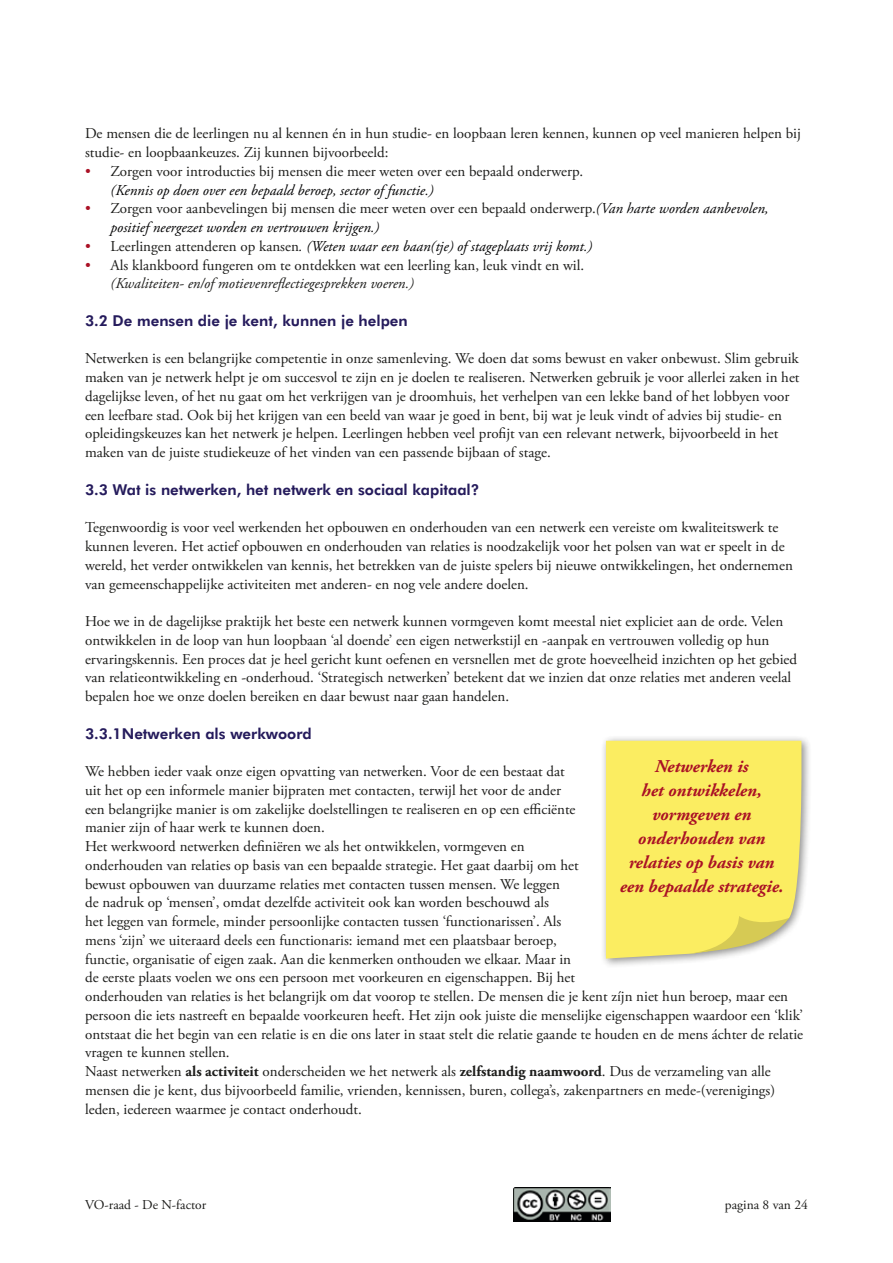
<style>
.page{position:relative;width:893px;height:1263px;background:#fff}
.page>*{position:absolute;margin:0;border:0;box-sizing:border-box;transform-origin:0 0}
.t1{font:italic 700 18px/24px "Adobe Garamond Pro";color:#aa1125;text-align:center}
.t2{font:15px/18.8px "Adobe Garamond Pro";color:#1d1d1b}
.t3{font:italic 15px/18.8px "Adobe Garamond Pro";color:#020203}
.Heading_2{font:800 15px "Futura BT";color:#251b5c}
.t4{font:13.5px "Adobe Garamond Pro";color:#1d1d1b}
.s1{color:#aa1125}
.s2{font-style:italic;color:#020203}
.s3{font-style:normal;color:#aa1125}
.s4{font-style:normal;color:#1d1d1b}
.s5{font-style:italic}
.s6{font-weight:700}
</style>
<div class="page">
<img style="left:514px;top:1187px;width:97px;height:34px">
<div style="left:600px;top:735px;width:212px;height:234px;background:#1d1d1b;opacity:.5"></div>
<svg style="left:606px;top:741px;width:198px;height:217px;background:#f8eb69"></svg>
<p class="t2" style="left:85px;top:125px;width:717px">De mensen die de leerlingen nu al kennen én in hun studie- en loopbaan leren kennen, kunnen op veel manieren helpen bij studie- en loopbaankeuzes. Zij kunnen bijvoorbeeld:</p>
<p class="t2" style="left:111px;top:162px;width:474px;text-indent:-26px"><span class="s1">•</span> Zorgen voor introducties bij mensen die meer weten over een bepaald onderwerp. <span class="s2">(Kennis op doen over een bepaald beroep, sector of functie.)</span></p>
<p class="t3" style="left:111px;top:200px;width:660px;text-indent:-26px"><span class="s3">•</span> <span class="s4">Zorgen voor aanbevelingen bij mensen die meer weten over een bepaald onderwerp.</span>(Van harte worden aanbevolen, positief neergezet worden en vertrouwen krijgen.)</p>
<p class="t3" style="left:85px;top:237px;width:509px"><span class="s3">•</span> <span class="s4">Leerlingen attenderen op kansen</span>. (Weten waar een baan(tje) of stageplaats vrij komt.)</p>
<p class="t2" style="left:111px;top:256px;width:475px;text-indent:-26px"><span class="s1">•</span> Als klankboord fungeren om te ontdekken wat een leerling kan, leuk vindt en wil. <span class="s5">(Kwaliteiten- en/of motievenreflectiegesprekken voeren.)</span></p>
<p class="Heading_2" style="left:85px;top:311px;width:324px">3.2 De mensen die je kent, kunnen je helpen</p>
<p class="t2" style="left:85px;top:350px;width:716px">Netwerken is een belangrijke competentie in onze samenleving. We doen dat soms bewust en vaker onbewust. Slim gebruik maken van je netwerk helpt je om succesvol te zijn en je doelen te realiseren. Netwerken gebruik je voor allerlei zaken in het dagelijkse leven, of het nu gaat om het verkrijgen van je droomhuis, het verhelpen van een lekke band of het lobbyen voor een leefbare stad. Ook bij het krijgen van een beeld van waar je goed in bent, bij wat je leuk vindt of advies bij studie- en opleidingskeuzes kan het netwerk je helpen. Leerlingen hebben veel profijt van een relevant netwerk, bijvoorbeeld in het maken van de juiste studiekeuze of het vinden van een passende bijbaan of stage.</p>
<p class="Heading_2" style="left:85px;top:480px;width:396px">3.3 Wat is netwerken, het netwerk en sociaal kapitaal?</p>
<p class="t2" style="left:85px;top:519px;width:709px">Tegenwoordig is voor veel werkenden het opbouwen en onderhouden van een netwerk een vereiste om kwaliteitswerk te kunnen leveren. Het actief opbouwen en onderhouden van relaties is noodzakelijk voor het polsen van wat er speelt in de wereld, het verder ontwikkelen van kennis, het betrekken van de juiste spelers bij nieuwe ontwikkelingen, het ondernemen van gemeenschappelijke activiteiten met anderen- en nog vele andere doelen.</p>
<p class="t2" style="left:85px;top:612px;width:714px">Hoe we in de dagelijkse praktijk het beste een netwerk kunnen vormgeven komt meestal niet expliciet aan de orde. Velen ontwikkelen in de loop van hun loopbaan ‘al doende’ een eigen netwerkstijl en -aanpak en vertrouwen volledig op hun ervaringskennis. Een proces dat je heel gericht kunt oefenen en versnellen met de grote hoeveelheid inzichten op het gebied van relatieontwikkeling en -onderhoud. ‘Strategisch netwerken’ betekent dat we inzien dat onze relaties met anderen veelal bepalen hoe we onze doelen bereiken en daar bewust naar gaan handelen.</p>
<p class="Heading_2" style="left:85px;top:724px;width:228px">3.3.1Netwerken als werkwoord</p>
<p class="t2" style="left:85px;top:762px;width:492px">We hebben ieder vaak onze eigen opvatting van netwerken. Voor de een bestaat dat uit het op een informele manier bijpraten met contacten, terwijl het voor de ander een belangrijke manier is om zakelijke doelstellingen te realiseren en op een efficiënte manier zijn of haar werk te kunnen doen.</p>
<p class="t2" style="left:85px;top:837px;width:720px">Het werkwoord netwerken definiëren we als het ontwikkelen, vormgeven en<br>onderhouden van relaties op basis van een bepaalde strategie. Het gaat daarbij om het<br>bewust opbouwen van duurzame relaties met contacten tussen mensen. We leggen<br>de nadruk op ‘mensen’, omdat dezelfde activiteit ook kan worden beschouwd als<br>het leggen van formele, minder persoonlijke contacten tussen ‘functionarissen’. Als<br>mens ‘zijn’ we uiteraard deels een functionaris: iemand met een plaatsbaar beroep,<br>functie, organisatie of eigen zaak. Aan die kenmerken onthouden we elkaar. Maar in<br>de eerste plaats voelen we ons een persoon met voorkeuren en eigenschappen. Bij het<br>onderhouden van relaties is het belangrijk om dat voorop te stellen. De mensen die je kent zíjn niet hun beroep, maar een persoon die iets nastreeft en bepaalde voorkeuren heeft. Het zijn ook juiste die menselijke eigenschappen waardoor een ‘klik’ ontstaat die het begin van een relatie is en die ons later in staat stelt die relatie gaande te houden en de mens áchter de relatie vragen te kunnen stellen.</p>
<p class="t2" style="left:85px;top:1062px;width:692px">Naast netwerken <span class="s6">als activiteit</span> onderscheiden we het netwerk als <span class="s6">zelfstandig naamwoord</span>. Dus de verzameling van alle mensen die je kent, dus bijvoorbeeld familie, vrienden, kennissen, buren, collega’s, zakenpartners en mede-(verenigings) leden, iedereen waarmee je contact onderhoudt.</p>
<p class="t1" style="left:620px;top:755px;width:165px">Netwerken is<br>het ontwikkelen, vormgeven en onderhouden van relaties op basis van een bepaalde strategie.</p>
<p class="t4" style="left:85px;top:1196px;width:123px">VO-raad - De N-factor</p>
<p class="t4" style="left:725px;top:1196px;width:84px">pagina 8 van 24</p>
</div>
